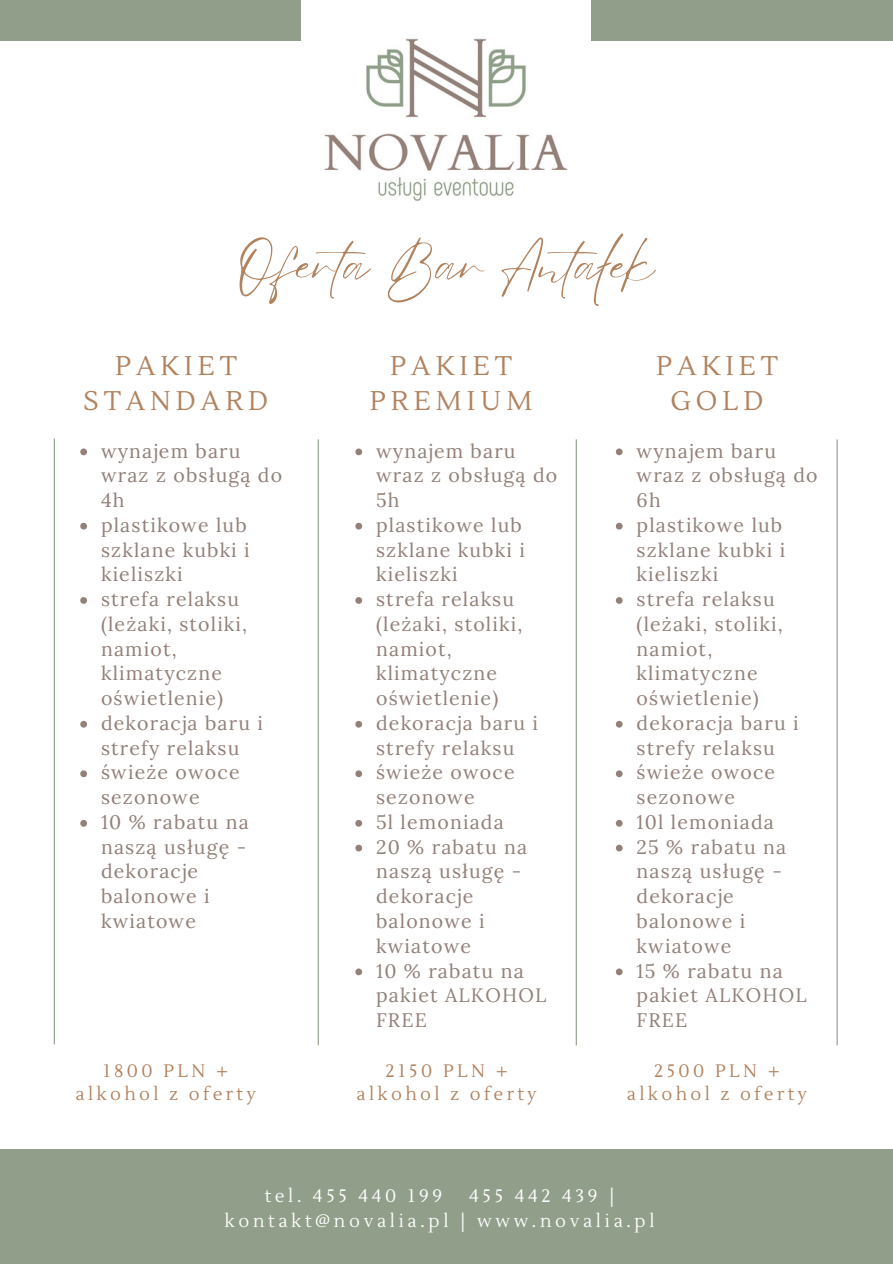
<style>
.page{position:relative;width:893px;height:1264px;background:#fff}
.page>*{position:absolute;margin:0;border:0;box-sizing:border-box;transform-origin:0 0}
.t1{font:51.45px "Eyesome Script";color:#b1825e}
.t2{font:27px/34.8px "Lustria";letter-spacing:.185em;color:#b1825e;text-align:center}
.t3{font:19.5px/24.8px "Lora";letter-spacing:.06em;color:#928079}
.t4{font:18px/22.5px "Lustria";letter-spacing:.185em;color:#b1825e;text-align:center}
.t5{font:18px/24.8px "Lustria";letter-spacing:.205em;color:#fff}
</style>
<div class="page">
<div style="left:0;top:0;width:892px;height:40px;background:#909e8a"></div>
<div style="left:0;top:1149px;width:892px;height:114px;background:#909e8a"></div>
<hr style="left:54px;top:438px;width:1px;height:606px;background:#909e8a">
<hr style="left:318px;top:439px;width:1px;height:606px;background:#909e8a">
<hr style="left:575px;top:439px;width:2px;height:606px;background:#909e8a">
<hr style="left:836px;top:439px;width:1px;height:606px;background:#909e8a">
<img style="left:301px;top:0;width:289px;height:202px">
<svg style="left:80px;top:448px;width:7px;height:7px"></svg>
<svg style="left:80px;top:523px;width:7px;height:6px"></svg>
<svg style="left:80px;top:597px;width:7px;height:7px"></svg>
<svg style="left:80px;top:721px;width:7px;height:6px"></svg>
<svg style="left:80px;top:770px;width:7px;height:7px"></svg>
<svg style="left:80px;top:820px;width:7px;height:6px"></svg>
<svg style="left:355px;top:448px;width:7px;height:7px"></svg>
<svg style="left:355px;top:523px;width:7px;height:6px"></svg>
<svg style="left:355px;top:597px;width:7px;height:7px"></svg>
<svg style="left:355px;top:721px;width:7px;height:6px"></svg>
<svg style="left:355px;top:770px;width:7px;height:7px"></svg>
<svg style="left:355px;top:820px;width:7px;height:6px"></svg>
<svg style="left:355px;top:844px;width:7px;height:7px"></svg>
<svg style="left:355px;top:968px;width:7px;height:7px"></svg>
<svg style="left:615px;top:448px;width:7px;height:7px"></svg>
<svg style="left:615px;top:523px;width:7px;height:6px"></svg>
<svg style="left:615px;top:597px;width:7px;height:7px"></svg>
<svg style="left:615px;top:721px;width:7px;height:6px"></svg>
<svg style="left:615px;top:770px;width:7px;height:7px"></svg>
<svg style="left:615px;top:820px;width:7px;height:6px"></svg>
<svg style="left:615px;top:844px;width:7px;height:7px"></svg>
<svg style="left:615px;top:968px;width:7px;height:7px"></svg>
<p class="t1" style="left:237px;top:230px;width:418px">Oferta Bar Antałek</p>
<h2 class="t2" style="left:84px;top:349px;width:186px">PAKIET<br>STANDARD</h2>
<p class="t3" style="left:101px;top:438px;width:183px">wynajem baru wraz z obsługą do<br>4h</p>
<p class="t3" style="left:101px;top:512px;width:150px">plastikowe lub szklane kubki i kieliszki</p>
<p class="t3" style="left:101px;top:586px;width:148px">strefa relaksu (leżaki, stoliki, namiot, klimatyczne oświetlenie)</p>
<p class="t3" style="left:101px;top:710px;width:163px">dekoracja baru i strefy relaksu</p>
<p class="t3" style="left:101px;top:760px;width:140px">świeże owoce sezonowe</p>
<p class="t3" style="left:101px;top:809px;width:149px">10 % rabatu na naszą usługę - dekoracje balonowe i kwiatowe</p>
<p class="t2" style="left:370px;top:349px;width:164px">PAKIET<br>PREMIUM</p>
<p class="t2" style="left:656px;top:349px;width:123px">PAKIET<br>GOLD</p>
<p class="t3" style="left:376px;top:438px;width:183px">wynajem baru wraz z obsługą do<br>5h</p>
<p class="t3" style="left:376px;top:512px;width:150px">plastikowe lub szklane kubki i kieliszki</p>
<p class="t3" style="left:376px;top:586px;width:148px">strefa relaksu (leżaki, stoliki, namiot, klimatyczne oświetlenie)</p>
<p class="t3" style="left:376px;top:710px;width:163px">dekoracja baru i strefy relaksu</p>
<p class="t3" style="left:376px;top:760px;width:140px">świeże owoce sezonowe</p>
<p class="t3" style="left:376px;top:809px;width:129px">5l lemoniada</p>
<p class="t3" style="left:376px;top:834px;width:152px">20 % rabatu na naszą usługę - dekoracje balonowe i kwiatowe</p>
<p class="t3" style="left:376px;top:958px;width:172px">10 % rabatu na pakiet ALKOHOL<br>FREE</p>
<p class="t3" style="left:636px;top:438px;width:183px">wynajem baru wraz z obsługą do<br>6h</p>
<p class="t3" style="left:636px;top:512px;width:150px">plastikowe lub szklane kubki i kieliszki</p>
<p class="t3" style="left:636px;top:586px;width:148px">strefa relaksu (leżaki, stoliki, namiot, klimatyczne oświetlenie)</p>
<p class="t3" style="left:636px;top:710px;width:163px">dekoracja baru i strefy relaksu</p>
<p class="t3" style="left:636px;top:760px;width:140px">świeże owoce sezonowe</p>
<p class="t3" style="left:636px;top:809px;width:139px">10l lemoniada</p>
<p class="t3" style="left:636px;top:834px;width:151px">25 % rabatu na naszą usługę - dekoracje balonowe i kwiatowe</p>
<p class="t3" style="left:636px;top:958px;width:172px">15 % rabatu na pakiet ALKOHOL<br>FREE</p>
<p class="t4" style="left:76px;top:1060px;width:182px">1800 PLN + alkohol z oferty</p>
<h2 class="t4" style="left:356px;top:1060px;width:182px">2150 PLN + alkohol z oferty</h2>
<h2 class="t4" style="left:626px;top:1060px;width:182px">2500 PLN + alkohol z oferty</h2>
<h1 class="t5" style="left:224px;top:1184px;width:431px;text-indent:244px">455 442 439 | kontakt@novalia.pl | www.novalia.pl</h1>
<h1 class="t5" style="left:265px;top:1184px;width:179px">tel. 455 440 199</h1>
</div>
